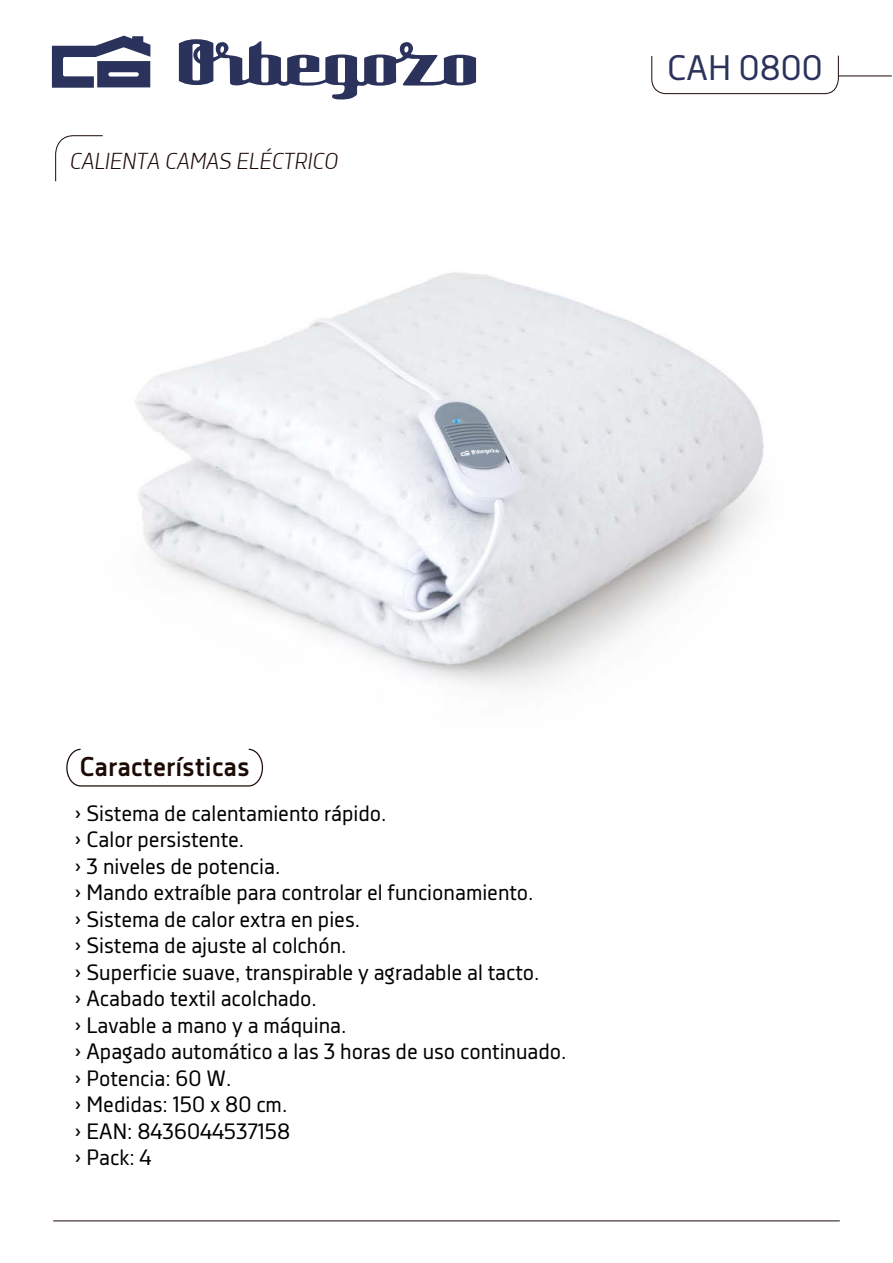
<style>
.page{position:relative;width:893px;height:1263px;background:#fff}
.page>*{position:absolute;margin:0;border:0;box-sizing:border-box;transform-origin:0 0}
.t1{font:35.25px "Decima Nova";color:#2b325b}
.t2{font:700 27px "Decima Nova";color:#1c0a05}
.t3{font:italic 300 22.5px "Decima Nova";color:#1c0a05}
.t4{font:22.05px/26.5px "Decima Nova";color:#000}
</style>
<div class="page">
<img style="left:77px;top:74px;width:735px;height:713px">
<hr style="left:53px;top:1220px;width:787px;height:1px;background:#1c0a05">
<hr style="left:839px;top:76px;width:53px;height:1px;background:#1c0a05">
<svg style="left:651px;top:55px;width:188px;height:39px"></svg>
<svg style="left:55px;top:135px;width:49px;height:47px"></svg>
<svg style="left:52px;top:36px;width:98px;height:52px"></svg>
<svg style="left:179px;top:39px;width:297px;height:61px"></svg>
<svg style="left:66px;top:749px;width:197px;height:37px"></svg>
<p class="t3" style="left:70px;top:148px;width:270px">CALIENTA CAMAS ELÉCTRICO</p>
<h1 class="t1" style="left:667px;top:47px;width:157px">CAH 0800</h1>
<p class="t2" style="left:79px;top:751px;width:172px">Características</p>
<p class="t4" style="left:74px;top:799px;width:494px">› Sistema de calentamiento rápido.<br>› Calor persistente.<br>› 3 niveles de potencia.<br>› Mando extraíble para controlar el funcionamiento.<br>› Sistema de calor extra en pies.<br>› Sistema de ajuste al colchón.<br>› Superficie suave, transpirable y agradable al tacto.<br>› Acabado textil acolchado.<br>› Lavable a mano y a máquina.<br>› Apagado automático a las 3 horas de uso continuado. › Potencia: 60 W.<br>› Medidas: 150 x 80 cm.<br>› EAN: 8436044537158<br>› Pack: 4</p>
</div>
